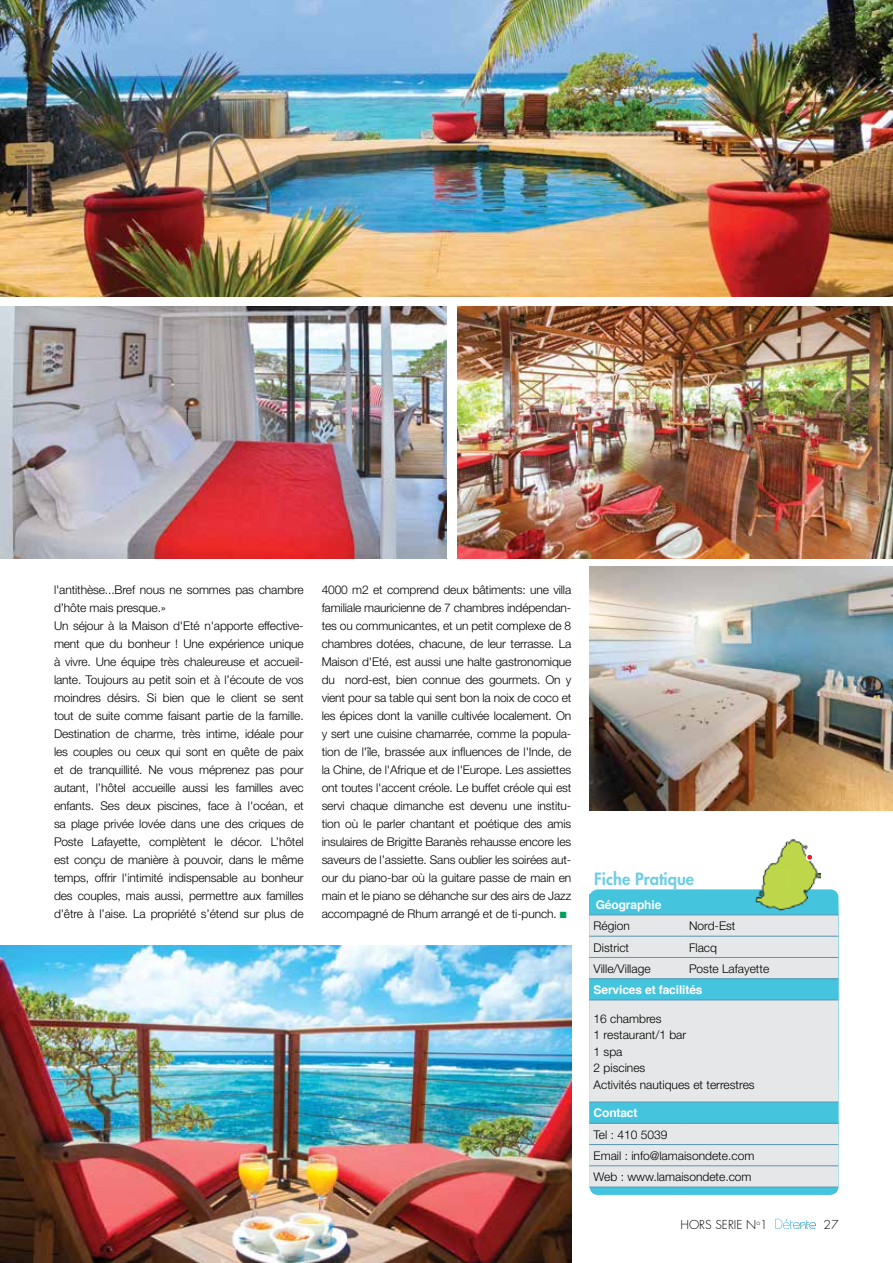
<style>
.page{position:relative;width:893px;height:1263px;background:#fff}
.page>*{position:absolute;margin:0;border:0;box-sizing:border-box;transform-origin:0 0}
.t1{font:800 16.5px "Futura Std";color:#70cde3}
.t2{font:300 12px/18px "Helvetica Neue";letter-spacing:-.01em;color:#000}
.t3{font:700 12px "Helvetica";letter-spacing:-.01em;color:#fff}
.t4{font:300 12px "Futura Std";color:#000}
.s1{color:#00a05b}
</style>
<div class="page">
<svg style="left:775px;top:1219px;width:41px;height:10px"></svg>
<img style="left:0;top:945px;width:571px;height:318px">
<img style="left:0;top:306px;width:446px;height:252px">
<img style="left:457px;top:306px;width:436px;height:252px">
<img style="left:589px;top:567px;width:304px;height:243px">
<img style="left:0;top:0;width:893px;height:297px">
<div style="left:589px;top:889px;width:249px;height:306px;background:#45c4dd;border-radius:9px"></div>
<div style="left:589px;top:894px;width:249px;height:21px;background:#45c4dd"></div>
<div style="left:589px;top:916px;width:249px;height:271px;background:#e6e7e8"></div>
<svg style="left:589px;top:979px;width:249px;height:144px"></svg>
<hr style="left:589px;top:915px;width:96px;height:1px;background:#5895b2">
<hr style="left:685px;top:915px;width:153px;height:1px;background:#5895b2">
<hr style="left:589px;top:936px;width:96px;height:1px;background:#5895b2">
<hr style="left:685px;top:936px;width:153px;height:1px;background:#5895b2">
<hr style="left:589px;top:957px;width:96px;height:1px;background:#5895b2">
<hr style="left:685px;top:957px;width:153px;height:1px;background:#5895b2">
<hr style="left:589px;top:1123px;width:96px;height:1px;background:#5895b2">
<hr style="left:685px;top:1123px;width:153px;height:1px;background:#5895b2">
<hr style="left:589px;top:1144px;width:96px;height:1px;background:#5895b2">
<hr style="left:685px;top:1144px;width:153px;height:1px;background:#5895b2">
<hr style="left:589px;top:1165px;width:96px;height:1px;background:#5895b2">
<hr style="left:685px;top:1165px;width:153px;height:1px;background:#5895b2">
<hr style="left:589px;top:1187px;width:96px;height:1px;background:#5895b2">
<hr style="left:685px;top:1187px;width:153px;height:1px;background:#5895b2">
<hr style="left:589px;top:978px;width:96px;height:1px;background:#5895b2">
<hr style="left:685px;top:978px;width:153px;height:1px;background:#5895b2">
<hr style="left:589px;top:1000px;width:96px;height:1px;background:#5895b2">
<hr style="left:685px;top:1000px;width:153px;height:1px;background:#5895b2">
<hr style="left:589px;top:1102px;width:96px;height:1px;background:#5895b2">
<hr style="left:685px;top:1102px;width:153px;height:1px;background:#5895b2">
<img style="left:755px;top:839px;width:65px;height:71px">
<div style="left:806px;top:854px;width:7px;height:6px;background:#ed1d24;border-radius:50%"></div>
<div style="left:806px;top:853px;width:8px;height:8px;border:2px solid #fff;border-radius:50%"></div>
<p class="t2" style="left:54px;top:580px;width:251px">l'antithèse...Bref nous ne sommes pas chambre d’hôte mais presque.»<br>Un séjour à la Maison d'Eté n'apporte effective&shy;ment que du bonheur ! Une expérience unique à vivre. Une équipe très chaleureuse et accueil&shy;lante. Toujours au petit soin et à l’écoute de vos moindres désirs. Si bien que le client se sent tout de suite comme faisant partie de la famille.<br>Destination de charme, très intime, idéale pour les couples ou ceux qui sont en quête de paix et de tranquillité. Ne vous méprenez pas pour autant, l’hôtel accueille aussi les familles avec enfants. Ses deux piscines, face à l'océan, et sa plage privée lovée dans une des criques de Poste Lafayette, complètent le décor. L’hôtel est conçu de manière à pouvoir, dans le même temps, offrir l'intimité indispensable au bonheur des couples, mais aussi, permettre aux familles d’être à l’aise. La propriété s’étend sur plus de</p>
<p class="t2" style="left:322px;top:580px;width:251px;text-align:justify">4000 m2 et comprend deux bâtiments: une villa familiale mauricienne de 7 chambres indépendan&shy;tes ou communicantes, et un petit complexe de 8 chambres dotées, chacune, de leur terrasse. La Maison d'Eté, est aussi une halte gastronomique du nord-est, bien connue des gourmets. On y vient pour sa table qui sent bon la noix de coco et les épices dont la vanille cultivée localement. On y sert une cuisine chamarrée, comme la popula&shy;tion de l'île, brassée aux influences de l'Inde, de la Chine, de l'Afrique et de l'Europe. Les assiettes ont toutes l'accent créole. Le buffet créole qui est servi chaque dimanche est devenu une institu&shy;tion où le parler chantant et poétique des amis insulaires de Brigitte Baranès rehausse encore les saveurs de l’assiette. Sans oublier les soirées aut&shy;our du piano-bar où la guitare passe de main en main et le piano se déhanche sur des airs de Jazz accompagné de Rhum arrangé et de ti-punch. <span class="s1">■</span></p>
<h1 class="t1" style="left:594px;top:868px;width:101px">Fiche Pratique</h1>
<p class="t3" style="left:596px;top:895px;width:67px">Géographie</p>
<p class="t2" style="left:594px;top:917px;width:38px">Région</p>
<p class="t2" style="left:689px;top:917px;width:48px">Nord-Est</p>
<p class="t2" style="left:594px;top:938px;width:37px">District</p>
<p class="t2" style="left:689px;top:938px;width:30px">Flacq</p>
<p class="t2" style="left:594px;top:959px;width:59px">Ville/Village</p>
<p class="t2" style="left:689px;top:959px;width:82px">Poste Lafayette</p>
<p class="t3" style="left:594px;top:980px;width:110px">Services et facilités</p>
<p class="t2" style="left:594px;top:1010px;width:163px;line-height:16.5px">16 chambres<br>1 restaurant/1 bar<br>1 spa<br>2 piscines<br>Activités nautiques et terrestres</p>
<p class="t3" style="left:594px;top:1103px;width:45px">Contact</p>
<p class="t2" style="left:594px;top:1123px;width:162px;line-height:21.3px">Tel : 410 5039<br>Email : info@lamaisondete.com<br>Web : www.lamaisondete.com</p>
<p class="t4" style="left:680px;top:1217px;width:89px">HORS SERIE N<sup>o</sup>1</p>
<p class="t4" style="left:824px;top:1217px;width:16px">27</p>
</div>
